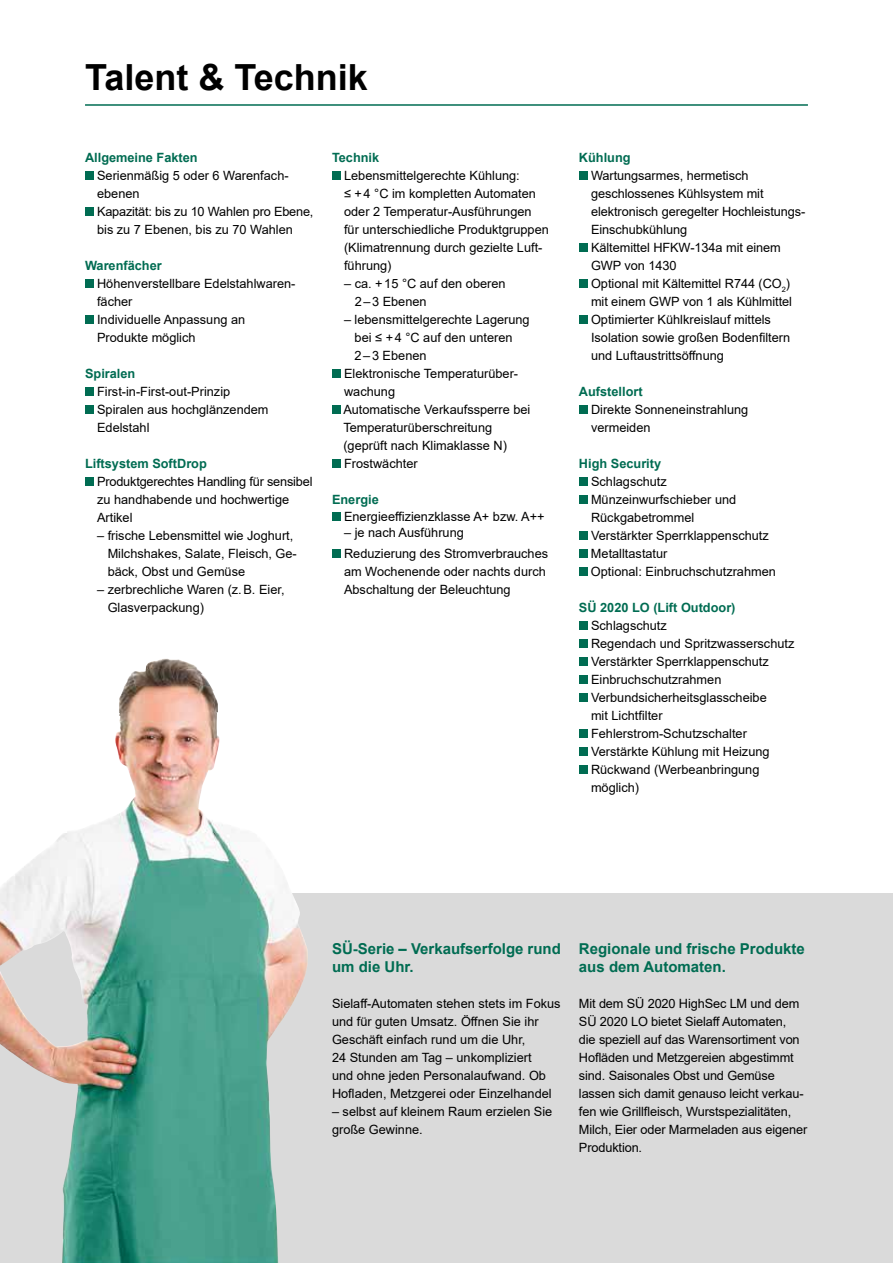
<style>
.page{position:relative;width:893px;height:1263px;background:#fff}
.page>*{position:absolute;margin:0;border:0;box-sizing:border-box;transform-origin:0 0}
.t1{font:700 36px "Arial";color:#000}
.t2{font:700 15px/18px "Arial";color:#006c52}
.t3{font:12.75px/18px "Arial";color:#000}
.t4{font:700 12.75px "Arial";color:#006c52}
</style>
<div class="page">
<div style="left:0;top:893px;width:893px;height:370px;background:#dadada"></div>
<hr style="left:85px;top:104px;width:723px;height:2px;background:#006c52">
<div style="left:85px;top:171px;width:9px;height:9px;background:#006c52"></div>
<div style="left:85px;top:207px;width:9px;height:9px;background:#006c52"></div>
<div style="left:85px;top:279px;width:9px;height:9px;background:#006c52"></div>
<div style="left:85px;top:315px;width:9px;height:9px;background:#006c52"></div>
<div style="left:85px;top:387px;width:9px;height:9px;background:#006c52"></div>
<div style="left:85px;top:405px;width:9px;height:9px;background:#006c52"></div>
<div style="left:85px;top:477px;width:9px;height:9px;background:#006c52"></div>
<div style="left:332px;top:171px;width:8px;height:9px;background:#006c52"></div>
<div style="left:332px;top:369px;width:8px;height:9px;background:#006c52"></div>
<div style="left:332px;top:405px;width:8px;height:9px;background:#006c52"></div>
<div style="left:332px;top:459px;width:8px;height:9px;background:#006c52"></div>
<div style="left:332px;top:512px;width:8px;height:8px;background:#006c52"></div>
<div style="left:332px;top:549px;width:8px;height:9px;background:#006c52"></div>
<div style="left:579px;top:171px;width:8px;height:9px;background:#006c52"></div>
<div style="left:579px;top:243px;width:8px;height:9px;background:#006c52"></div>
<div style="left:579px;top:279px;width:8px;height:9px;background:#006c52"></div>
<div style="left:579px;top:315px;width:8px;height:9px;background:#006c52"></div>
<div style="left:579px;top:405px;width:8px;height:9px;background:#006c52"></div>
<div style="left:579px;top:477px;width:8px;height:9px;background:#006c52"></div>
<div style="left:579px;top:495px;width:8px;height:9px;background:#006c52"></div>
<div style="left:579px;top:531px;width:8px;height:9px;background:#006c52"></div>
<div style="left:579px;top:549px;width:8px;height:9px;background:#006c52"></div>
<div style="left:579px;top:567px;width:8px;height:9px;background:#006c52"></div>
<div style="left:579px;top:621px;width:8px;height:9px;background:#006c52"></div>
<div style="left:579px;top:639px;width:8px;height:9px;background:#006c52"></div>
<div style="left:579px;top:657px;width:8px;height:9px;background:#006c52"></div>
<div style="left:579px;top:675px;width:8px;height:9px;background:#006c52"></div>
<div style="left:579px;top:693px;width:8px;height:9px;background:#006c52"></div>
<div style="left:579px;top:729px;width:8px;height:9px;background:#006c52"></div>
<div style="left:579px;top:747px;width:8px;height:9px;background:#006c52"></div>
<div style="left:579px;top:765px;width:8px;height:9px;background:#006c52"></div>
<img style="left:0;top:659px;width:308px;height:604px">
<h1 class="t1" style="left:85px;top:52px;width:284px">Talent &amp; Technik</h1>
<p class="t4" style="left:85px;top:149px;width:114px">Allgemeine Fakten</p>
<p class="t3" style="left:97px;top:166px;width:218px">Serienmäßig 5 oder 6 Warenfach&shy;ebenen<br>Kapazität: bis zu 10 Wahlen pro Ebene, bis zu 7 Ebenen, bis zu 70 Wahlen</p>
<p class="t4" style="left:85px;top:257px;width:78px">Warenfächer</p>
<p class="t3" style="left:97px;top:274px;width:200px">Höhenverstellbare Edelstahlwaren&shy;fächer<br>Individuelle Anpassung an<br>Produkte möglich</p>
<p class="t4" style="left:85px;top:365px;width:52px">Spiralen</p>
<p class="t3" style="left:97px;top:382px;width:173px">First-in-First-out-Prinzip<br>Spiralen aus hochglänzendem<br>Edelstahl</p>
<p class="t4" style="left:85px;top:455px;width:123px">Liftsystem SoftDrop</p>
<p class="t3" style="left:97px;top:472px;width:217px">Produktgerechtes Handling für sensibel zu handhabende und hochwertige<br>Artikel</p>
<p class="t3" style="left:108px;top:526px;width:191px;text-indent:-11px">– frische Lebensmittel wie Joghurt,<br>Milchshakes, Salate, Fleisch, Ge&shy;bäck, Obst und Gemüse</p>
<p class="t3" style="left:108px;top:580px;width:178px;text-indent:-11px">– zerbrechliche Waren (z.B. Eier,<br>Glasverpackung)</p>
<p class="t4" style="left:332px;top:149px;width:49px">Technik</p>
<p class="t3" style="left:344px;top:166px;width:206px">Lebensmittelgerechte Kühlung:<br>≤ +4 °C im kompletten Automaten oder 2 Temperatur-Ausführungen für unterschiedliche Produktgruppen (Klimatrennung durch gezielte Luft&shy;führung)</p>
<p class="t3" style="left:355px;top:274px;width:152px;text-indent:-11px">– ca. +15 °C auf den oberen<br>2–3 Ebenen</p>
<p class="t3" style="left:344px;top:310px;width:187px">– lebensmittelgerechte Lagerung</p>
<p class="t3" style="left:355px;top:328px;width:159px">bei ≤ +4 °C auf den unteren</p>
<p class="t3" style="left:355px;top:346px;width:73px">2–3 Ebenen</p>
<p class="t3" style="left:344px;top:364px;width:175px">Elektronische Temperaturüber-</p>
<p class="t3" style="left:344px;top:382px;width:53px">wachung</p>
<p class="t3" style="left:343px;top:400px;width:189px">Automatische Verkaufssperre bei</p>
<p class="t3" style="left:343px;top:418px;width:150px">Temperaturüberschreitung</p>
<p class="t3" style="left:343px;top:436px;width:165px">(geprüft nach Klimaklasse N)</p>
<p class="t3" style="left:344px;top:454px;width:75px">Frostwächter</p>
<p class="t4" style="left:332px;top:491px;width:48px">Energie</p>
<p class="t3" style="left:344px;top:507px;width:202px">Energieeffizienzklasse A+ bzw. A++</p>
<p class="t3" style="left:344px;top:522px;width:206px;line-height:21px">– je nach Ausführung<br>Reduzierung des Stromverbrauches</p>
<p class="t3" style="left:344px;top:562px;width:203px">am Wochenende oder nachts durch<br>Abschaltung der Beleuchtung</p>
<p class="t4" style="left:579px;top:149px;width:53px">Kühlung</p>
<p class="t3" style="left:591px;top:166px;width:215px">Wartungsarmes, hermetisch geschlossenes Kühlsystem mit elektronisch geregelter Hochleistungs-<br>Einschubkühlung<br>Kältemittel HFKW-134a mit einem<br>GWP von 1430<br>Optional mit Kältemittel R744 (CO<sub>2</sub>) mit einem GWP von 1 als Kühlmittel<br>Optimierter Kühlkreislauf mittels<br>Isolation sowie großen Bodenfiltern und Luftaustrittsöffnung</p>
<p class="t4" style="left:579px;top:383px;width:65px">Aufstellort</p>
<p class="t3" style="left:591px;top:400px;width:159px">Direkte Sonneneinstrahlung vermeiden</p>
<p class="t4" style="left:579px;top:455px;width:84px">High Security</p>
<p class="t3" style="left:591px;top:472px;width:186px">Schlagschutz<br>Münzeinwurfschieber und<br>Rückgabetrommel<br>Verstärkter Sperrklappenschutz<br>Metalltastatur<br>Optional: Einbruchschutzrahmen</p>
<p class="t4" style="left:579px;top:599px;width:158px">SÜ 2020 LO (Lift Outdoor)</p>
<p class="t3" style="left:591px;top:616px;width:205px">Schlagschutz<br>Regendach und Spritzwasserschutz<br>Verstärkter Sperrklappenschutz<br>Einbruchschutzrahmen<br>Verbundsicherheitsglasscheibe<br>mit Lichtfilter<br>Fehlerstrom-Schutzschalter<br>Verstärkte Kühlung mit Heizung<br>Rückwand (Werbeanbringung möglich)</p>
<p class="t2" style="left:332px;top:940px;width:230px">SÜ-Serie – Verkaufserfolge rund um die Uhr.</p>
<p class="t3" style="left:332px;top:994px;width:230px">Sielaff-Automaten stehen stets im Fokus und für guten Umsatz. Öffnen Sie ihr Geschäft einfach rund um die Uhr,<br>24 Stunden am Tag – unkompliziert<br>und ohne jeden Personalaufwand. Ob Hofladen, Metzgerei oder Einzelhandel</p>
<p class="t3" style="left:332px;top:1102px;width:222px">– selbst auf kleinem Raum erzielen Sie große Gewinne.</p>
<p class="t2" style="left:579px;top:940px;width:227px">Regionale und frische Produkte aus dem Automaten.</p>
<p class="t3" style="left:579px;top:994px;width:230px">Mit dem SÜ 2020 HighSec LM und dem SÜ 2020 LO bietet Sielaff Automaten,<br>die speziell auf das Warensortiment von Hofläden und Metzgereien abgestimmt sind. Saisonales Obst und Gemüse lassen sich damit genauso leicht verkau&shy;fen wie Grillfleisch, Wurstspezialitäten, Milch, Eier oder Marmeladen aus eigener Produktion.</p>
</div>
